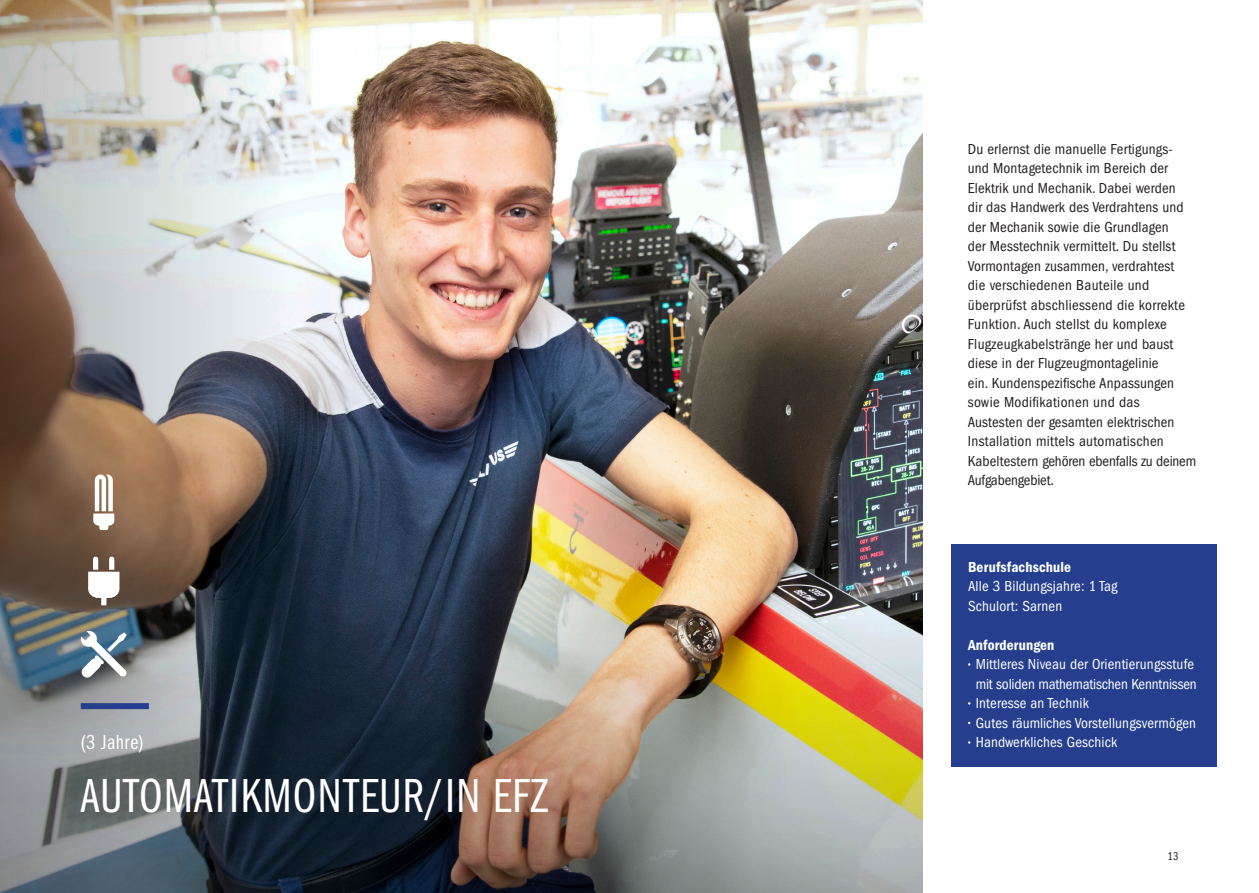
<style>
.page{position:relative;width:1259px;height:893px;background:#fff}
.page>*{position:absolute;margin:0;border:0;box-sizing:border-box;transform-origin:0 0}
.t1{font:49.5px "ITC Franklin Gothic Std Bk Cp";letter-spacing:.02em;color:#fff}
.t2{font:21px "ITC Franklin Gothic Std Bk Cp";letter-spacing:.025em;color:#fff}
.t3{font:condensed 15px/19.5px "ITC Franklin Gothic Std";letter-spacing:.01em;color:#231f20}
.t4{font:condensed 15px/19.5px "ITC Franklin Gothic Std";letter-spacing:.01em;color:#fff}
.t5{font:15px "ITC Franklin Gothic Std Dm Cd";letter-spacing:.01em;color:#fff}
.t6{font:12px "ITC Franklin Gothic Std Bk Cp";color:#231f20}
</style>
<div class="page">
<img style="left:290px;top:0;width:633px;height:608px">
<img style="left:290px;top:608px;width:633px;height:285px">
<img style="left:0;top:0;width:290px;height:893px">
<div style="left:951px;top:544px;width:265px;height:222px;background:#253f8e"></div>
<div style="left:81px;top:703px;width:68px;height:6px;background:#253f8e"></div>
<svg style="left:93px;top:474px;width:21px;height:56px"></svg>
<svg style="left:88px;top:557px;width:31px;height:48px"></svg>
<svg style="left:80px;top:630px;width:47px;height:48px"></svg>
<h2 class="t2" style="left:81px;top:731px;width:64px">(3 Jahre)</h2>
<h1 class="t1" style="left:81px;top:768px;width:469px">AUTOMATIKMONTEUR/IN EFZ</h1>
<p class="t3" style="left:968px;top:139px;width:230px">Du erlernst die manuelle Fertigungs&shy;und Montagetechnik im Bereich der Elektrik und Mechanik. Dabei werden<br>dir das Handwerk des Verdrahtens und der Mechanik sowie die Grundlagen<br>der Messtechnik vermittelt. Du stellst Vormontagen zusammen, verdrahtest<br>die verschiedenen Bauteile und überprüfst abschliessend die korrekte Funktion. Auch stellst du komplexe Flugzeugkabelstränge her und baust diese in der Flugzeugmontagelinie<br>ein. Kundenspezifische Anpassungen sowie Modifikationen und das Austesten der gesamten elektrischen Installation mittels automatischen Kabeltestern gehören ebenfalls zu deinem Aufgabengebiet.</p>
<p class="t5" style="left:968px;top:558px;width:105px">Berufsfachschule</p>
<p class="t4" style="left:968px;top:576px;width:151px">Alle 3 Bildungsjahre: 1 Tag<br>Schulort: Sarnen</p>
<p class="t5" style="left:968px;top:636px;width:88px">Anforderungen</p>
<p class="t4" style="left:975px;top:654px;width:223px">Mittleres Niveau der Orientierungsstufe mit soliden mathematischen Kenntnissen Interesse an Technik<br>Gutes räumliches Vorstellungsvermögen Handwerkliches Geschick</p>
<p class="t6" style="left:1168px;top:849px;width:12px">13</p>
</div>
